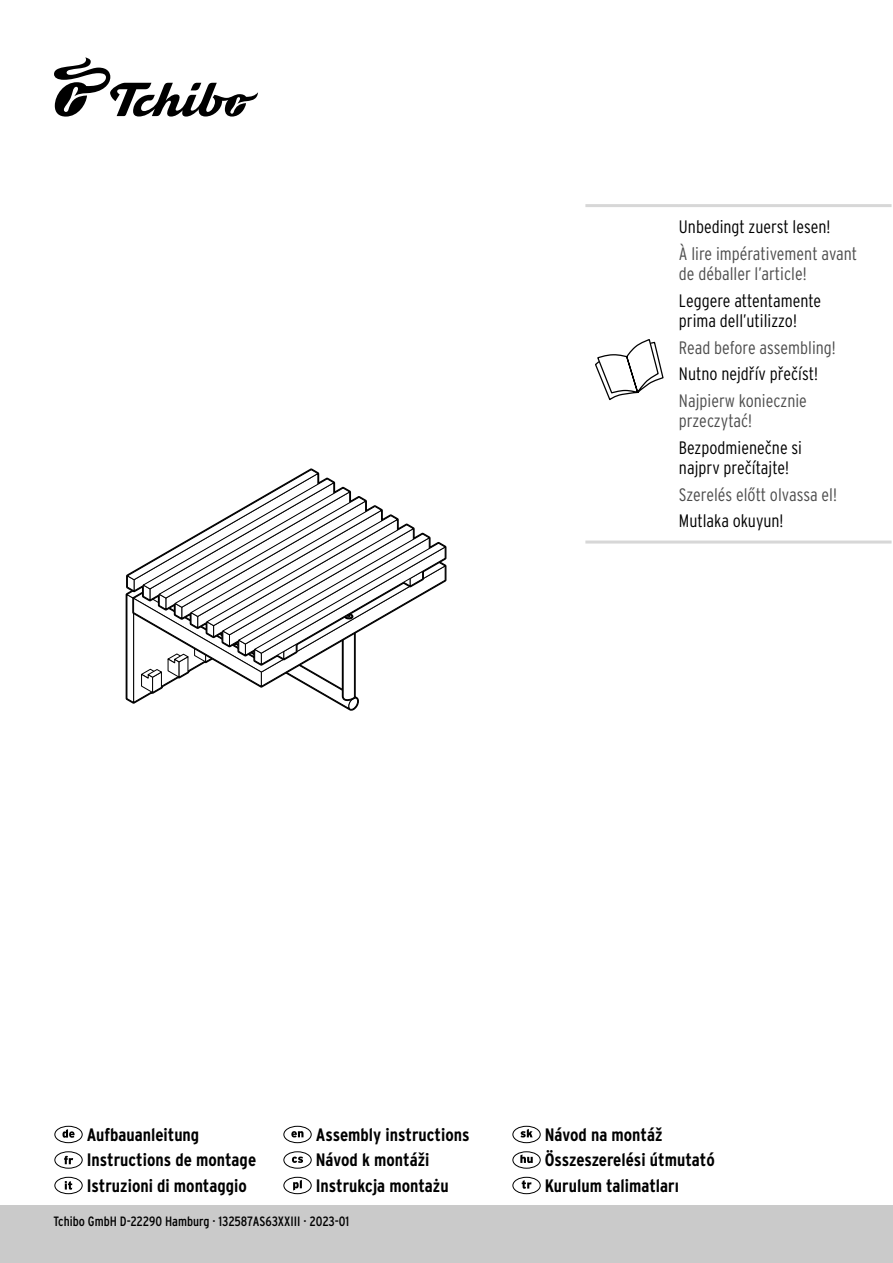
<style>
.page{position:relative;width:893px;height:1263px;background:#fff}
.page>*{position:absolute;margin:0;border:0;box-sizing:border-box;transform-origin:0 0}
.id_xanleitungsart{font:700 condensed 18px "Interstate OT";color:#000}
.ID_xM01_STOERER{font:300 condensed 18px/20.2px "Interstate OT";color:#000}
.ID_xM01_STOERER-2{font:300 condensed 18px/20.2px "Interstate OT";color:#4d4d4d}
.id_xkennung{font:condensed 13.5px "Interstate OT";color:#000}
</style>
<div class="page">
<svg style="left:126px;top:469px;width:320px;height:242px"></svg>
<div style="left:0;top:1205px;width:893px;height:58px;background:#cacaca"></div>
<svg style="left:54px;top:57px;width:204px;height:60px"></svg>
<svg style="left:62px;top:1129px;width:13px;height:9px"></svg>
<div style="left:54px;top:1126px;width:29px;height:17px;border:1px solid #000;border-radius:50%"></div>
<svg style="left:64px;top:1156px;width:9px;height:8px"></svg>
<div style="left:54px;top:1151px;width:29px;height:17px;border:1px solid #000;border-radius:50%"></div>
<svg style="left:65px;top:1181px;width:7px;height:9px"></svg>
<div style="left:54px;top:1177px;width:29px;height:17px;border:1px solid #000;border-radius:50%"></div>
<svg style="left:291px;top:1131px;width:12px;height:6px"></svg>
<div style="left:283px;top:1126px;width:29px;height:17px;border:1px solid #000;border-radius:50%"></div>
<svg style="left:292px;top:1156px;width:11px;height:7px"></svg>
<div style="left:283px;top:1151px;width:29px;height:17px;border:1px solid #000;border-radius:50%"></div>
<svg style="left:293px;top:1180px;width:9px;height:10px"></svg>
<div style="left:283px;top:1177px;width:29px;height:17px;border:1px solid #000;border-radius:50%"></div>
<svg style="left:521px;top:1129px;width:12px;height:8px"></svg>
<div style="left:512px;top:1126px;width:29px;height:17px;border:1px solid #000;border-radius:50%"></div>
<svg style="left:520px;top:1154px;width:13px;height:9px"></svg>
<div style="left:512px;top:1151px;width:29px;height:17px;border:1px solid #000;border-radius:50%"></div>
<svg style="left:522px;top:1180px;width:10px;height:9px"></svg>
<div style="left:512px;top:1177px;width:29px;height:17px;border:1px solid #000;border-radius:50%"></div>
<hr style="left:585px;top:204px;width:94px;height:3px;background:#d7d7d7">
<hr style="left:679px;top:204px;width:212px;height:3px;background:#d7d7d7">
<hr style="left:585px;top:540px;width:94px;height:3px;background:#d7d7d7">
<hr style="left:679px;top:540px;width:212px;height:3px;background:#d7d7d7">
<svg style="left:595px;top:340px;width:69px;height:60px"></svg>
<p class="ID_xM01_STOERER" style="left:679px;top:217px;width:153px">Unbedingt zuerst lesen!</p>
<p class="ID_xM01_STOERER-2" style="left:679px;top:243px;width:180px">À lire impérativement avant de déballer l’article!</p>
<p class="ID_xM01_STOERER" style="left:679px;top:290px;width:144px">Leggere attentamente prima dell’utilizzo!</p>
<p class="ID_xM01_STOERER-2" style="left:679px;top:337px;width:158px">Read before assembling!</p>
<p class="ID_xM01_STOERER" style="left:679px;top:364px;width:141px">Nutno nejdřív přečíst!</p>
<p class="ID_xM01_STOERER-2" style="left:679px;top:390px;width:129px">Najpierw koniecznie przeczytać!</p>
<p class="ID_xM01_STOERER" style="left:679px;top:437px;width:125px">Bezpodmienečne si najprv prečítajte!</p>
<p class="ID_xM01_STOERER-2" style="left:679px;top:484px;width:160px">Szerelés előtt olvassa el!</p>
<p class="ID_xM01_STOERER" style="left:679px;top:511px;width:106px">Mutlaka okuyun!</p>
<p class="id_xanleitungsart" style="left:87px;top:1124px;width:114px">Aufbauanleitung</p>
<p class="id_xanleitungsart" style="left:87px;top:1149px;width:171px">Instructions de montage</p>
<p class="id_xanleitungsart" style="left:87px;top:1175px;width:162px">Istruzioni di montaggio</p>
<p class="id_xanleitungsart" style="left:316px;top:1124px;width:155px">Assembly instructions</p>
<p class="id_xanleitungsart" style="left:316px;top:1149px;width:115px">Návod k montáži</p>
<p class="id_xanleitungsart" style="left:316px;top:1175px;width:134px">Instrukcja montażu</p>
<p class="id_xkennung" style="left:54px;top:1213px;width:297px">Tchibo GmbH D-22290 Hamburg · 132587AS63XXIII · 2023-01</p>
<p class="id_xanleitungsart" style="left:545px;top:1124px;width:119px">Návod na montáž</p>
<p class="id_xanleitungsart" style="left:545px;top:1149px;width:171px">Összeszerelési útmutató</p>
<p class="id_xanleitungsart" style="left:545px;top:1175px;width:136px">Kurulum talimatları</p>
</div>
